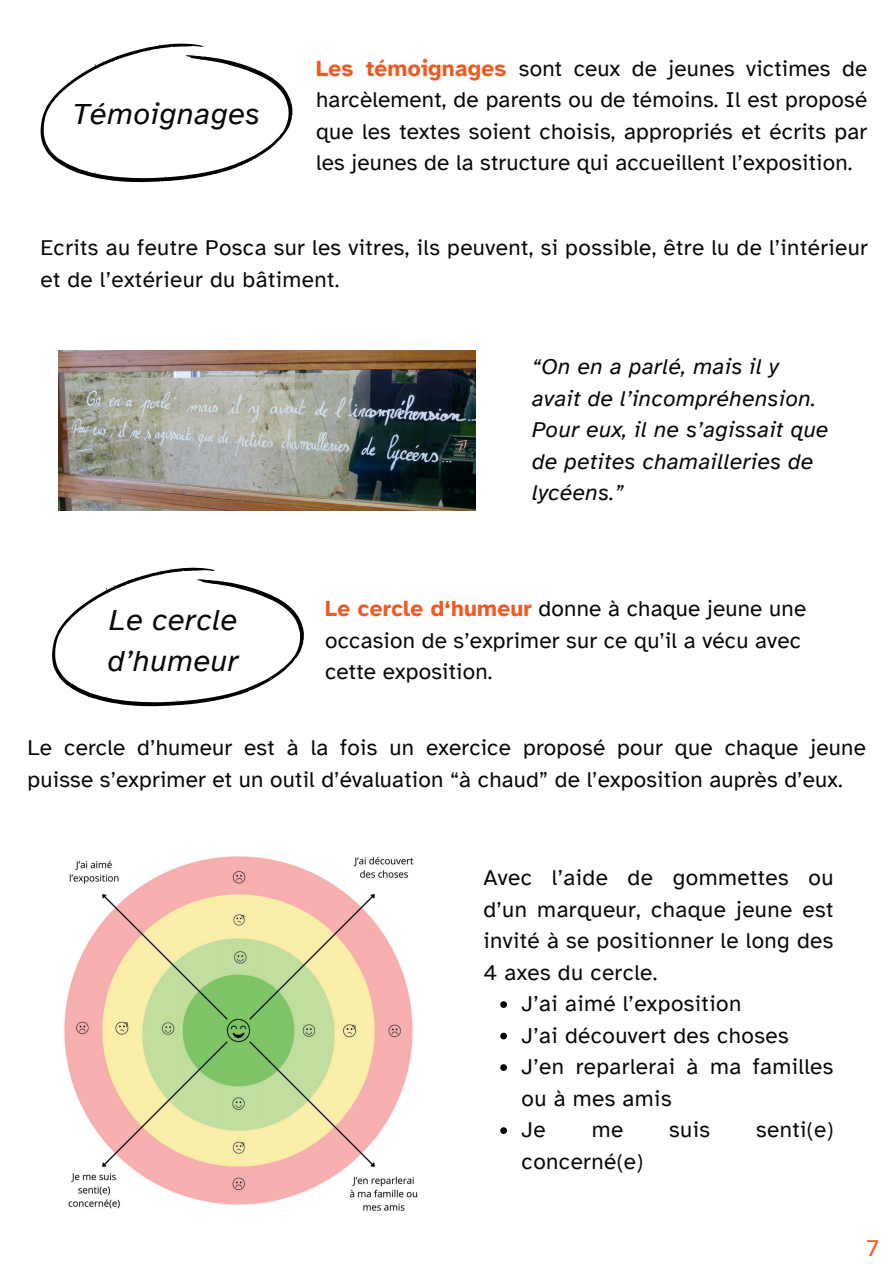
<style>
.page{position:relative;width:894px;height:1264px;background:#fff}
.page>*{position:absolute;margin:0;border:0;box-sizing:border-box;transform-origin:0 0}
.t1{font:italic 30.45px/41.7px "Atkinson Hyperlegible";letter-spacing:.02em;color:#080704}
.t2{font:24px "Atkinson Hyperlegible";color:#f15921}
.t3{font:22.5px/31.5px "Atkinson Hyperlegible";letter-spacing:.02em;color:#080704}
.t4{font:italic 22.5px/31.5px "Atkinson Hyperlegible";letter-spacing:.02em;color:#080704}
.s1{font-weight:700;color:#f15921}
</style>
<div class="page">
<svg style="left:41px;top:44px;width:251px;height:138px"></svg>
<svg style="left:52px;top:567px;width:252px;height:139px"></svg>
<img style="left:59px;top:351px;width:416px;height:159px">
<img style="left:64px;top:856px;width:354px;height:355px">
<svg style="left:500px;top:1001px;width:7px;height:6px"></svg>
<svg style="left:500px;top:1032px;width:7px;height:7px"></svg>
<svg style="left:500px;top:1064px;width:7px;height:6px"></svg>
<svg style="left:500px;top:1127px;width:7px;height:6px"></svg>
<h1 class="t1" style="left:73px;top:93px;width:189px">Témoignages</h1>
<p class="t3" style="left:316px;top:53px;width:552px;text-align:justify"><span class="s1">Les témoignages</span> sont ceux de jeunes victimes de harcèlement, de parents ou de témoins. Il est proposé que les textes soient choisis, appropriés et écrits par les jeunes de la structure qui accueillent l’exposition.</p>
<p class="t3" style="left:40px;top:232px;width:828px">Ecrits au feutre Posca sur les vitres, ils peuvent, si possible, être lu de l’intérieur et de l’extérieur du bâtiment.</p>
<p class="t4" style="left:532px;top:351px;width:298px">“On en a parlé, mais il y avait de l’incompréhension.<br>Pour eux, il ne s’agissait que de petites chamailleries de lycéens.”</p>
<h1 class="t1" style="left:108px;top:599px;width:132px">Le cercle d’humeur</h1>
<p class="t3" style="left:325px;top:593px;width:482px"><span class="s1">Le cercle d‘humeur</span> donne à chaque jeune une occasion de s’exprimer sur ce qu’il a vécu avec cette exposition.</p>
<p class="t3" style="left:28px;top:732px;width:839px">Le cercle d’humeur est à la fois un exercice proposé pour que chaque jeune puisse s’exprimer et un outil d’évaluation “à chaud” de l’exposition auprès d’eux.</p>
<p class="t3" style="left:483px;top:862px;width:351px">Avec l’aide de gommettes ou</p>
<p class="t3" style="left:483px;top:893px;width:351px">d’un marqueur, chaque jeune est</p>
<p class="t3" style="left:483px;top:925px;width:351px">invité à se positionner le long des</p>
<p class="t3" style="left:483px;top:956px;width:175px">4 axes du cercle.</p>
<p class="t3" style="left:521px;top:988px;width:221px">J’ai aimé l’exposition</p>
<p class="t3" style="left:521px;top:1019px;width:268px">J’ai découvert des choses</p>
<p class="t3" style="left:521px;top:1051px;width:313px">J’en reparlerai à ma familles</p>
<p class="t3" style="left:521px;top:1082px;width:151px">ou à mes amis</p>
<p class="t3" style="left:521px;top:1114px;width:26px">Je</p>
<p class="t3" style="left:591px;top:1114px;width:33px">me</p>
<p class="t3" style="left:669px;top:1114px;width:42px">suis</p>
<p class="t3" style="left:755px;top:1114px;width:79px">senti(e)</p>
<p class="t3" style="left:521px;top:1145px;width:123px">concerné(e)</p>
<p class="t2" style="left:866px;top:1234px;width:14px">7</p>
</div>
